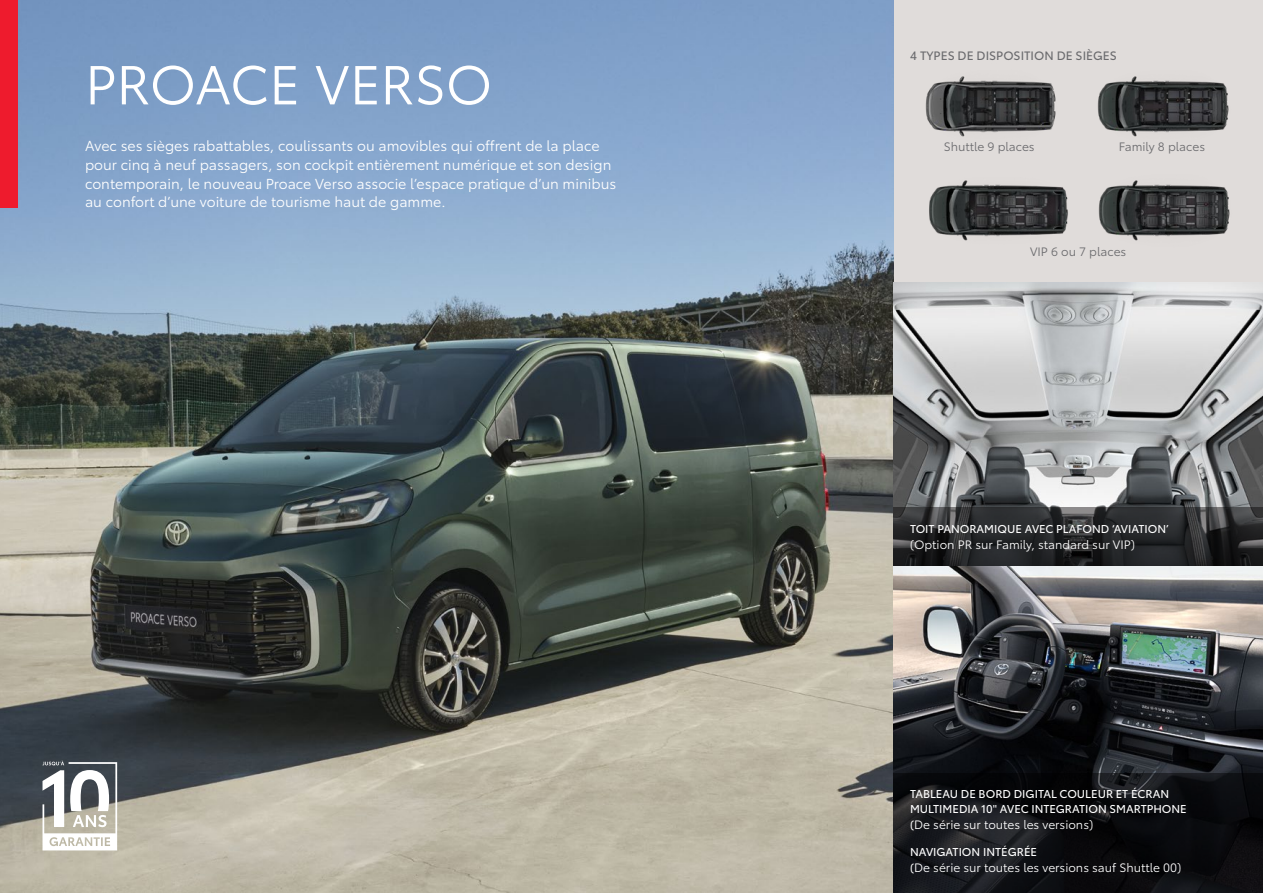
<style>
.page{position:relative;width:1263px;height:893px;background:#fff}
.page>*{position:absolute;margin:0;border:0;box-sizing:border-box;transform-origin:0 0}
.t1{font:54px "Toyota Type";letter-spacing:-.01em;color:#fff}
.t2{font:14.25px/18.8px "Toyota Type";color:#fff}
.t3{font:12px "Toyota Type";color:#fff}
.t4{font:12px "Toyota Type";color:#6b6b6e}
.t5{font:12px "Toyota Type";color:#6b6b6e}
.t6{font:11.25px/14.4px "Toyota Type";color:#fff}
.s1{font-size:11.25px}
</style>
<div class="page">
<div style="left:893px;top:0;width:370px;height:283px;background:#e0dcda"></div>
<img style="left:0;top:0;width:893px;height:893px">
<img style="left:893px;top:283px;width:370px;height:490px">
<div style="left:0;top:0;width:17px;height:207px;background:#ee1b2d"></div>
<svg style="left:893px;top:507px;width:370px;height:59px;background:#292a2c"></svg>
<svg style="left:893px;top:773px;width:370px;height:120px;background:#101114"></svg>
<img style="left:925px;top:76px;width:131px;height:61px">
<img style="left:1098px;top:180px;width:132px;height:61px">
<img style="left:929px;top:180px;width:139px;height:61px">
<img style="left:1097px;top:76px;width:132px;height:61px">
<svg style="left:43px;top:761px;width:74px;height:89px"></svg>
<h1 class="t1" style="left:85px;top:45px;width:409px">PROACE VERSO</h1>
<p class="t2" style="left:85px;top:136px;width:533px">Avec ses sièges rabattables, coulissants ou amovibles qui offrent de la place pour cinq à neuf passagers, son cockpit entièrement numérique et son design contemporain, le nouveau Proace Verso associe l’espace pratique d’un minibus au confort d’une voiture de tourisme haut de gamme.</p>
<p class="t5" style="left:910px;top:47px;width:208px">4 TYPES DE DISPOSITION DE SIÈGES</p>
<p class="t4" style="left:944px;top:138px;width:92px">Shuttle 9 places</p>
<p class="t4" style="left:1119px;top:138px;width:88px">Family 8 places</p>
<p class="t4" style="left:1030px;top:242px;width:98px">VIP 6 ou 7 places</p>
<p class="t6" style="left:910px;top:520px;width:260px">TOIT PANORAMIQUE AVEC PLAFOND ‘AVIATION’</p>
<p class="t3" style="left:910px;top:535px;width:226px">(Option PR sur Family, standard sur VIP)</p>
<p class="t6" style="left:910px;top:786px;width:278px">TABLEAU DE BORD DIGITAL COULEUR ET ÉCRAN<br>MULTIMEDIA 10" AVEC INTEGRATION SMARTPHONE</p>
<p class="t3" style="left:910px;top:815px;width:185px"><span class="s1">(</span>De série sur toutes les versions)</p>
<p class="t6" style="left:910px;top:844px;width:129px">NAVIGATION INTÉGRÉE</p>
<p class="t3" style="left:910px;top:859px;width:273px"><span class="s1">(</span>De série sur toutes les versions sauf Shuttle 00)</p>
</div>
